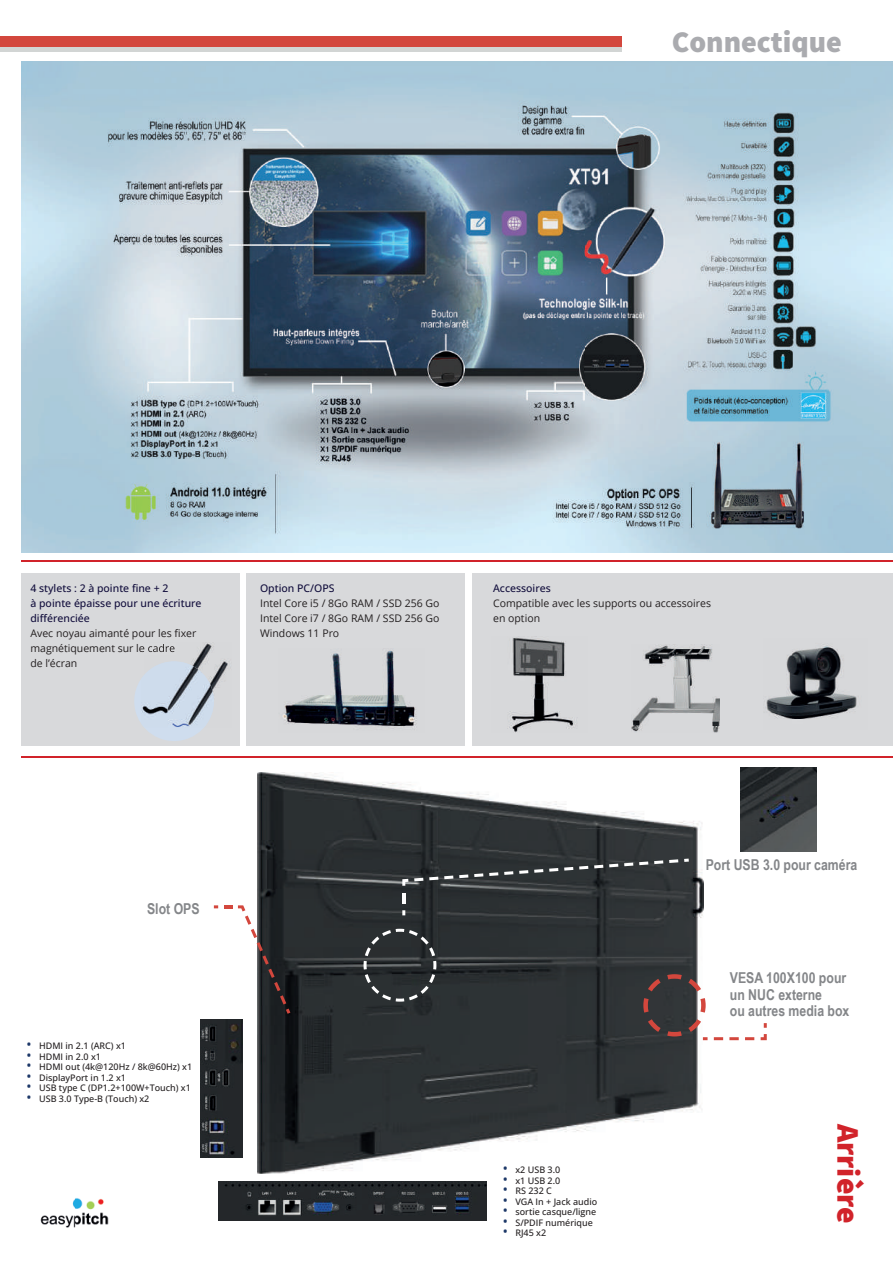
<style>
.page{position:relative;width:893px;height:1263px;background:#fff}
.page>*{position:absolute;margin:0;border:0;box-sizing:border-box;transform-origin:0 0}
.t1{font:900 31.5px "Source Sans Pro";color:#d1232a}
.t2{font:900 30px "Source Sans Pro";color:#aaabaf}
.t3{font:700 15px/16.5px "Arial Narrow";color:#848689}
.t4{font:10.5px/15px "Open Sans";color:#231f20}
.t5{font:500 10.5px/15px "Open Sans";color:#120e3c}
.t6{font:500 9px "Open Sans";color:#231f20}
.s1{font-size:13.5px;color:#1d3868}
</style>
<div class="page">
<div style="left:0;top:36px;width:622px;height:12px;background:#d3473d"></div>
<hr style="left:0;top:48px;width:622px;height:4px;background:#d2d5d4">
<img style="left:740px;top:768px;width:76px;height:84px">
<img style="left:22px;top:61px;width:871px;height:491px">
<img style="left:257px;top:772px;width:447px;height:402px">
<img style="left:218px;top:1181px;width:268px;height:40px">
<img style="left:200px;top:1019px;width:43px;height:138px">
<div style="left:473px;top:573px;width:420px;height:172px;background:#d8d9db"></div>
<div style="left:21px;top:573px;width:219px;height:172px;background:#d8d9db"></div>
<div style="left:246px;top:573px;width:219px;height:172px;background:#d8d9db"></div>
<img style="left:507px;top:636px;width:70px;height:97px">
<img style="left:631px;top:644px;width:89px;height:89px">
<img style="left:765px;top:644px;width:94px;height:75px">
<img style="left:283px;top:650px;width:134px;height:80px">
<img style="left:40px;top:1198px;width:69px;height:30px">
<hr style="left:21px;top:561px;width:872px;height:1px;background:#d1232a">
<hr style="left:21px;top:756px;width:872px;height:2px;background:#d1232a">
<div style="left:134px;top:661px;width:80px;height:80px;background:#cfddee;border-radius:50%"></div>
<img style="left:192px;top:643px;width:37px;height:45px">
<img style="left:141px;top:644px;width:34px;height:9px">
<img style="left:142px;top:661px;width:72px;height:66px">
<svg style="left:578px;top:828px;width:98px;height:1px"></svg>
<svg style="left:364px;top:929px;width:72px;height:73px;background:#3a3e40"></svg>
<svg style="left:402px;top:858px;width:287px;height:57px;background:#373b3d"></svg>
<svg style="left:643px;top:974px;width:124px;height:66px"></svg>
<svg style="left:214px;top:905px;width:76px;height:109px"></svg>
<hr style="left:892px;top:33px;width:1px;height:42px;background:#d3473d">
<h2 class="t2" style="left:672px;top:22px;width:172px">Connectique</h2>
<p class="t5" style="left:30px;top:580px;width:173px">4 stylets : 2 à pointe fine + 2<br>à pointe épaisse pour une écriture différenciée</p>
<p class="t4" style="left:30px;top:625px;width:167px">Avec noyau aimanté pour les fixer magnétiquement sur le cadre<br>de l’écran</p>
<p class="t5" style="left:260px;top:580px;width:76px">Option PC/OPS</p>
<p class="t4" style="left:260px;top:595px;width:181px;text-align:justify">Intel Core i5 / 8Go RAM / SSD 256 Go Intel Core i7 / 8Go RAM / SSD 256 Go Windows 11 Pro</p>
<p class="t5" style="left:493px;top:580px;width:59px">Accessoires</p>
<p class="t4" style="left:493px;top:595px;width:219px">Compatible avec les supports ou accessoires en option</p>
<h3 class="t3" style="left:147px;top:899px;width:54px">Slot OPS</h3>
<p class="t6" style="left:26px;top:1039px;width:101px"><span class="s1">•</span> HDMI in 2.1 (ARC) x1</p>
<p class="t6" style="left:26px;top:1050px;width:76px"><span class="s1">•</span> HDMI in 2.0 x1</p>
<p class="t6" style="left:26px;top:1060px;width:167px"><span class="s1">•</span> HDMI out (4k@120Hz / 8k@60Hz) x1</p>
<p class="t6" style="left:26px;top:1071px;width:101px"><span class="s1">•</span> DisplayPort in 1.2 x1</p>
<p class="t6" style="left:26px;top:1081px;width:166px"><span class="s1">•</span> USB type C (DP1.2+100W+Touch) x1</p>
<p class="t6" style="left:26px;top:1092px;width:124px"><span class="s1">•</span> USB 3.0 Type-B (Touch) x2</p>
<p class="t6" style="left:503px;top:1163px;width:59px"><span class="s1">•</span> x2 USB 3.0</p>
<p class="t6" style="left:503px;top:1174px;width:59px"><span class="s1">•</span> x1 USB 2.0</p>
<p class="t6" style="left:503px;top:1184px;width:51px"><span class="s1">•</span> RS 232 C</p>
<p class="t6" style="left:503px;top:1195px;width:96px"><span class="s1">•</span> VGA In + Jack audio</p>
<p class="t6" style="left:503px;top:1205px;width:95px"><span class="s1">•</span> sortie casque/ligne</p>
<p class="t6" style="left:503px;top:1216px;width:92px"><span class="s1">•</span> S/PDIF numérique</p>
<p class="t6" style="left:503px;top:1226px;width:45px"><span class="s1">•</span> RJ45 x2</p>
<h3 class="t3" style="left:706px;top:855px;width:153px">Port USB 3.0 pour caméra</h3>
<h3 class="t3" style="left:730px;top:969px;width:121px">VESA 100X100 pour un NUC externe<br>ou autres media box</h3>
<h1 class="t1" style="left:870px;top:1124px;width:101px;rotate:90deg">Arrière</h1>
</div>
